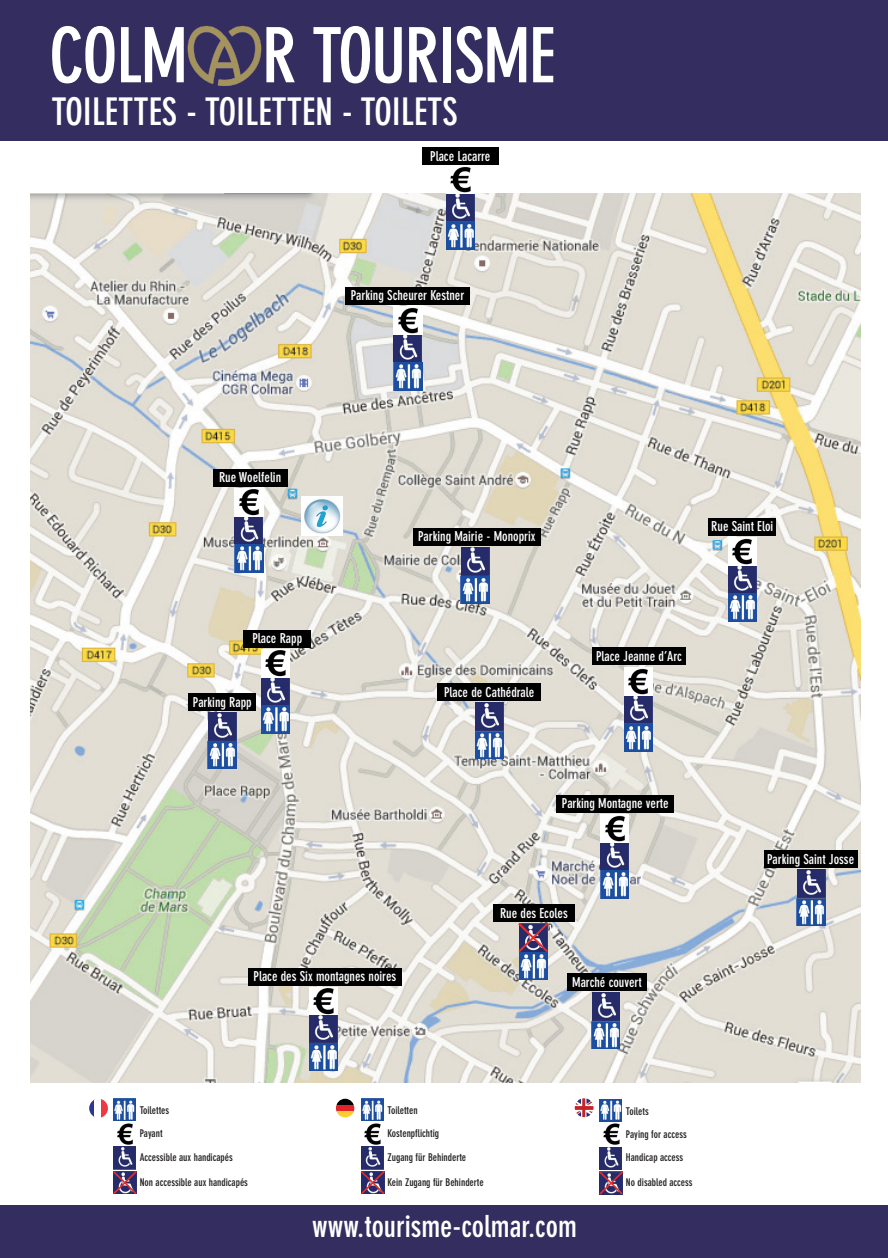
<style>
.page{position:relative;width:888px;height:1258px;background:#fff}
.page>*{position:absolute;margin:0;border:0;box-sizing:border-box;transform-origin:0 0}
.t1{font:700 condensed 75px "DIN Neuzeit Grotesk Std";letter-spacing:-.02em;color:#fff}
.t2{font:700 condensed 37.5px "DIN Neuzeit Grotesk Std";color:#fff}
.t3{font:700 condensed 30px "DIN Neuzeit Grotesk Std";color:#fff}
.t4{font:700 condensed 13.5px "DIN Neuzeit Grotesk Std";color:#fff}
.t5{font:700 condensed 10.5px "DIN Neuzeit Grotesk Std";color:#231f20}
</style>
<div class="page">
<img style="left:31px;top:193px;width:829px;height:889px">
<div style="left:0;top:0;width:888px;height:141px;background:#332e5f"></div>
<img style="left:187px;top:26px;width:75px;height:60px">
<div style="left:0;top:1205px;width:888px;height:53px;background:#332e5f"></div>
<img style="left:519px;top:954px;width:29px;height:26px">
<svg style="left:516px;top:921px;width:34px;height:33px"></svg>
<img style="left:309px;top:987px;width:29px;height:84px">
<img style="left:601px;top:814px;width:28px;height:84px">
<img style="left:797px;top:870px;width:28px;height:56px">
<img style="left:624px;top:668px;width:28px;height:83px">
<img style="left:728px;top:537px;width:28px;height:84px">
<img style="left:475px;top:703px;width:28px;height:56px">
<img style="left:461px;top:547px;width:28px;height:56px">
<div style="left:413px;top:528px;width:128px;height:17px;background:#000"></div>
<div style="left:437px;top:683px;width:104px;height:18px;background:#000"></div>
<div style="left:708px;top:518px;width:68px;height:17px;background:#000"></div>
<div style="left:592px;top:647px;width:94px;height:18px;background:#000"></div>
<div style="left:556px;top:795px;width:118px;height:17px;background:#000"></div>
<div style="left:764px;top:851px;width:93px;height:17px;background:#000"></div>
<div style="left:493px;top:904px;width:82px;height:17px;background:#000"></div>
<div style="left:248px;top:968px;width:154px;height:17px;background:#000"></div>
<img style="left:446px;top:166px;width:29px;height:83px">
<div style="left:422px;top:147px;width:76px;height:18px;background:#000"></div>
<img style="left:394px;top:306px;width:28px;height:84px">
<div style="left:345px;top:287px;width:125px;height:17px;background:#000"></div>
<img style="left:261px;top:649px;width:29px;height:84px">
<div style="left:244px;top:630px;width:67px;height:17px;background:#000"></div>
<img style="left:208px;top:712px;width:28px;height:56px">
<div style="left:189px;top:694px;width:67px;height:17px;background:#000"></div>
<img style="left:114px;top:1147px;width:21px;height:22px">
<img style="left:113px;top:1099px;width:22px;height:21px">
<svg style="left:113px;top:1169px;width:24px;height:26px"></svg>
<img style="left:117px;top:1123px;width:16px;height:22px">
<img style="left:361px;top:1147px;width:22px;height:22px">
<img style="left:361px;top:1099px;width:22px;height:21px">
<svg style="left:361px;top:1169px;width:24px;height:26px"></svg>
<img style="left:364px;top:1123px;width:17px;height:22px">
<img style="left:600px;top:1147px;width:22px;height:22px">
<img style="left:599px;top:1099px;width:23px;height:22px">
<svg style="left:599px;top:1169px;width:24px;height:26px"></svg>
<img style="left:603px;top:1123px;width:17px;height:22px">
<img style="left:235px;top:488px;width:28px;height:84px">
<div style="left:213px;top:469px;width:74px;height:17px;background:#000"></div>
<img style="left:301px;top:496px;width:41px;height:40px">
<img style="left:592px;top:993px;width:28px;height:56px">
<div style="left:567px;top:974px;width:80px;height:17px;background:#000"></div>
<svg style="left:89px;top:1099px;width:6px;height:18px"></svg>
<svg style="left:102px;top:1099px;width:6px;height:18px"></svg>
<div style="left:336px;top:1105px;width:18px;height:6px;background:#e32327"></div>
<svg style="left:336px;top:1111px;width:18px;height:6px"></svg>
<svg style="left:336px;top:1099px;width:18px;height:6px"></svg>
<svg style="left:575px;top:1098px;width:18px;height:19px"></svg>
<p class="t1" style="left:49px;top:12px;width:140px">COLM</p>
<p class="t1" style="left:262px;top:12px;width:295px">R TOURISME</p>
<p class="t2" style="left:51px;top:90px;width:408px">TOILETTES - TOILETTEN - TOILETS</p>
<p class="t4" style="left:430px;top:148px;width:62px">Place Lacarre</p>
<p class="t4" style="left:351px;top:288px;width:115px">Parking Scheurer Kestner</p>
<p class="t4" style="left:219px;top:470px;width:64px">Rue Woelfelin</p>
<p class="t4" style="left:418px;top:529px;width:119px">Parking Mairie - Monoprix</p>
<p class="t4" style="left:711px;top:519px;width:63px">Rue Saint Eloi</p>
<p class="t4" style="left:252px;top:631px;width:51px">Place Rapp</p>
<p class="t4" style="left:193px;top:694px;width:60px">Parking Rapp</p>
<p class="t4" style="left:254px;top:969px;width:144px">Place des Six montagnes noires</p>
<p class="t4" style="left:444px;top:684px;width:92px">Place de Cathédrale</p>
<p class="t4" style="left:596px;top:648px;width:87px">Place Jeanne d’Arc</p>
<p class="t4" style="left:562px;top:796px;width:108px">Parking Montagne verte</p>
<p class="t4" style="left:500px;top:905px;width:69px">Rue des Ecoles</p>
<p class="t4" style="left:572px;top:974px;width:71px">Marché couvert</p>
<p class="t4" style="left:767px;top:851px;width:89px">Parking Saint Josse</p>
<p class="t5" style="left:140px;top:1104px;width:31px">Toilettes</p>
<p class="t5" style="left:140px;top:1127px;width:24px">Payant</p>
<p class="t5" style="left:140px;top:1151px;width:95px">Accessible aux handicapés</p>
<p class="t5" style="left:140px;top:1176px;width:110px">Non accessible aux handicapés</p>
<p class="t5" style="left:388px;top:1104px;width:32px">Toiletten</p>
<p class="t5" style="left:388px;top:1127px;width:53px">Kostenpflichtig</p>
<p class="t5" style="left:388px;top:1151px;width:80px">Zugang für Behinderte</p>
<p class="t5" style="left:388px;top:1176px;width:98px">Kein Zugang für Behinderte</p>
<p class="t3" style="left:312px;top:1209px;width:266px">www.tourisme-colmar.com</p>
<p class="t5" style="left:626px;top:1105px;width:24px">Toilets</p>
<p class="t5" style="left:626px;top:1128px;width:62px">Paying for access</p>
<p class="t5" style="left:626px;top:1151px;width:59px">Handicap access</p>
<p class="t5" style="left:626px;top:1176px;width:68px">No disabled access</p>
</div>
